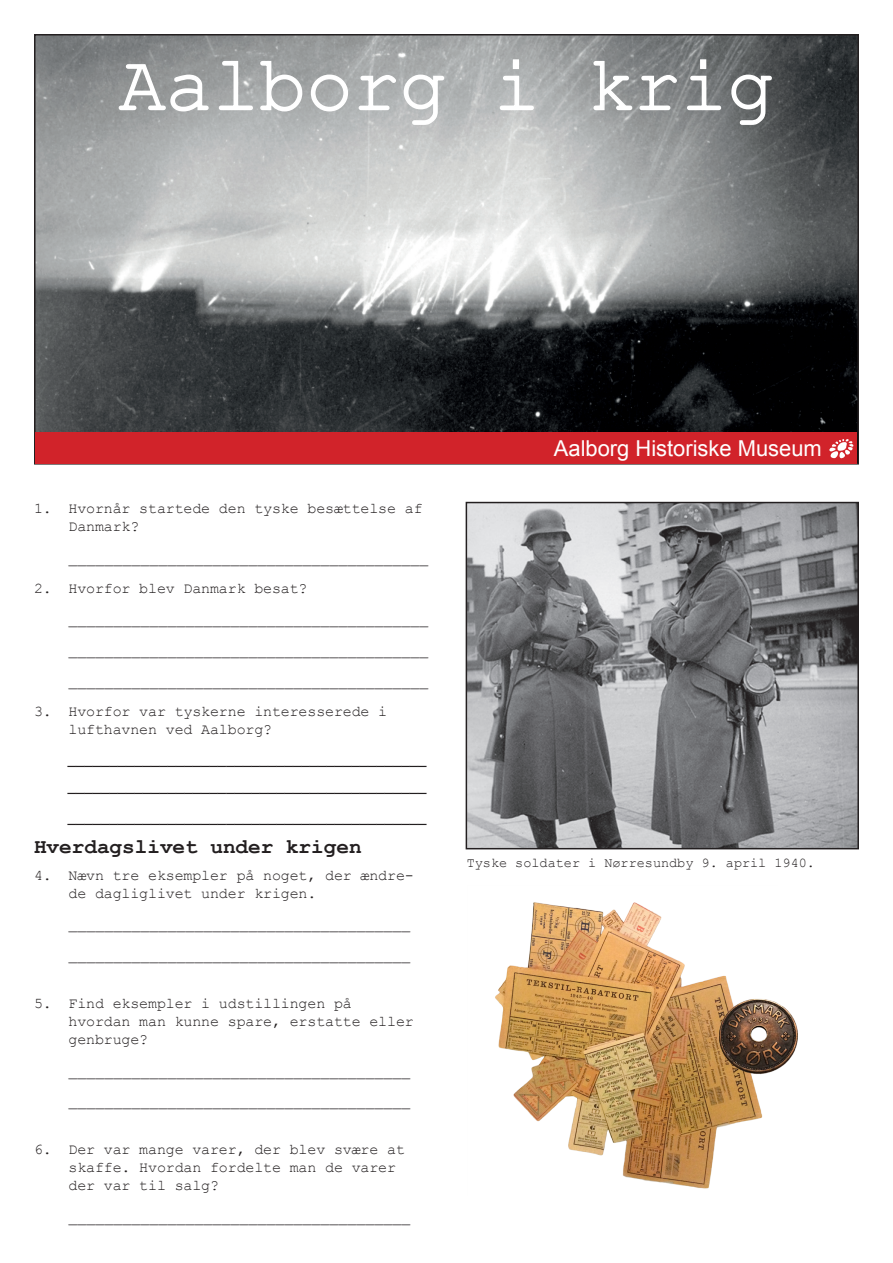
<style>
.page{position:relative;width:893px;height:1263px;background:#fff}
.page>*{position:absolute;margin:0;border:0;box-sizing:border-box;transform-origin:0 0}
.t1{font:78px "Courier New";color:#fff}
.t2{font:21.9px "Arial";color:#fff}
.t3{font:700 21px "Courier New";color:#231f20}
.t4{font:15px/18px "Courier New";letter-spacing:-.01em;color:#231f20}
.t5{font:15px "Arial";color:#231f20}
.t6{font:13.5px "Courier New";color:#231f20}
</style>
<div class="page">
<img style="left:37px;top:37px;width:819px;height:395px">
<svg style="left:117px;top:63px;width:93px;height:49px;background:#a7a9aa"></svg>
<svg style="left:218px;top:60px;width:85px;height:52px;background:#b1b4b4"></svg>
<svg style="left:310px;top:74px;width:39px;height:38px"></svg>
<svg style="left:357px;top:74px;width:40px;height:37px"></svg>
<svg style="left:403px;top:74px;width:42px;height:52px;background:#c3c5c6"></svg>
<svg style="left:499px;top:59px;width:36px;height:52px;background:#bec0c1"></svg>
<svg style="left:592px;top:60px;width:86px;height:51px;background:#9b9e9f"></svg>
<svg style="left:686px;top:59px;width:36px;height:52px;background:#8a8d8e"></svg>
<svg style="left:731px;top:74px;width:42px;height:52px;background:#7d8081"></svg>
<img style="left:469px;top:505px;width:387px;height:341px">
<div style="left:466px;top:502px;width:393px;height:347px;border:2px solid #231f20"></div>
<div style="left:35px;top:432px;width:822px;height:31px;background:#d1232a"></div>
<svg style="left:829px;top:439px;width:25px;height:19px"></svg>
<img style="left:495px;top:902px;width:268px;height:287px">
<img style="left:711px;top:989px;width:87px;height:93px">
<p class="t1" style="left:119px;top:37px;width:657px">Aalborg i krig</p>
<p class="t4" style="left:69px;top:499px;width:356px;text-indent:-34px">1. Hvornår startede den tyske besættelse af<br>Danmark?</p>
<p class="t4" style="left:69px;top:548px;width:362px">________________________________________</p>
<p class="t4" style="left:34px;top:578px;width:275px">2. Hvorfor blev Danmark besat?</p>
<p class="t4" style="left:69px;top:609px;width:362px">________________________________________</p>
<p class="t4" style="left:69px;top:640px;width:362px">________________________________________</p>
<p class="t4" style="left:69px;top:671px;width:362px">________________________________________</p>
<p class="t4" style="left:69px;top:701px;width:320px;text-indent:-34px">3. Hvorfor var tyskerne interesserede i lufthavnen ved Aalborg?</p>
<p class="t5" style="left:68px;top:749px;width:360px">___________________________________________</p>
<p class="t5" style="left:68px;top:776px;width:360px">___________________________________________</p>
<p class="t5" style="left:68px;top:807px;width:360px">___________________________________________</p>
<p class="t3" style="left:34px;top:834px;width:329px">Hverdagslivet under krigen</p>
<p class="t4" style="left:69px;top:865px;width:347px;text-indent:-34px">4. Nævn tre eksempler på noget, der ændre&shy;de dagliglivet under krigen.</p>
<p class="t4" style="left:69px;top:914px;width:344px">______________________________________</p>
<p class="t4" style="left:69px;top:945px;width:344px">______________________________________</p>
<p class="t4" style="left:69px;top:994px;width:347px;text-indent:-34px">5. Find eksempler i udstillingen på hvordan man kunne spare, erstatte eller genbruge?</p>
<p class="t4" style="left:69px;top:1060px;width:344px">______________________________________</p>
<p class="t4" style="left:69px;top:1091px;width:344px">______________________________________</p>
<p class="t4" style="left:69px;top:1140px;width:338px;text-indent:-34px">6. Der var mange varer, der blev svære at skaffe. Hvordan fordelte man de varer der var til salg?</p>
<p class="t4" style="left:69px;top:1207px;width:344px">______________________________________</p>
<p class="t2" style="left:554px;top:434px;width:269px">Aalborg Historiske Museum</p>
<p class="t6" style="left:467px;top:855px;width:350px">Tyske soldater i Nørresundby 9. april 1940.</p>
</div>
